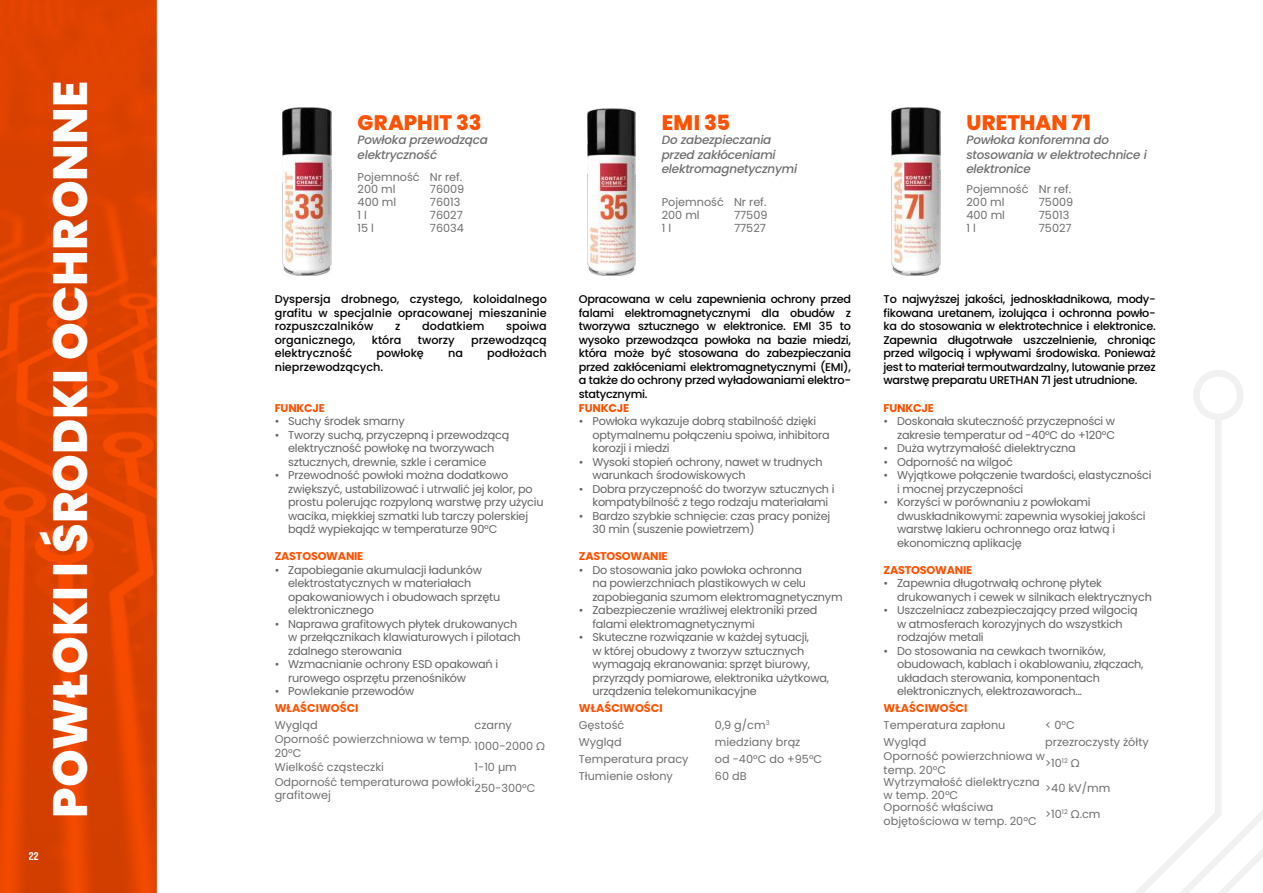
<style>
.page{position:relative;width:1263px;height:893px;background:#fff}
.page>*{position:absolute;margin:0;border:0;box-sizing:border-box;transform-origin:0 0}
.t1{font:800 48px "Poppins";color:#fff}
.t2{font:800 21px "Poppins";color:#ff5100}
.t3{font:italic 500 12px/14.4px "Poppins";letter-spacing:-.02em;color:#706f6f}
.t4{font:11.25px/13.5px "Poppins";letter-spacing:-.02em;color:#646363}
.t5{font:500 11.25px/13.5px "Poppins";color:#000;text-align:justify}
.t6{font:11.25px/13.5px "Poppins";color:#706f6f}
.t7{font:700 11.25px "Poppins";letter-spacing:-.02em;color:#ff5100}
.t8{font:700 11.25px "Poppins";color:#ff5100}
.t9{font:11.25px "Bebas Neue Pro Sm E Eb";color:#fff}
</style>
<div class="page">
<svg style="left:1222px;top:810px;width:41px;height:83px"></svg>
<svg style="left:1135px;top:420px;width:87px;height:473px"></svg>
<svg style="left:1193px;top:370px;width:50px;height:50px"></svg>
<img style="left:0;top:0;width:157px;height:893px">
<img style="left:283px;top:108px;width:49px;height:168px">
<img style="left:587px;top:108px;width:49px;height:168px">
<img style="left:892px;top:108px;width:49px;height:168px">
<h1 class="t1" style="left:43px;top:818px;width:739px;rotate:-90deg">POWŁOKI I ŚRODKI OCHRONNE</h1>
<p class="t9" style="left:29px;top:849px;width:11px">22</p>
<h2 class="t2" style="left:358px;top:110px;width:126px">GRAPHIT 33</h2>
<p class="t3" style="left:358px;top:133px;width:132px">Powłoka przewodząca elektryczność</p>
<p class="t6" style="left:358px;top:170px;width:106px;line-height:12.8px">Pojemność Nr ref.<br>200 ml</p>
<p class="t6" style="left:430px;top:183px;width:36px">76009</p>
<p class="t6" style="left:358px;top:195px;width:40px">400 ml</p>
<p class="t6" style="left:430px;top:195px;width:32px">76013</p>
<p class="t6" style="left:358px;top:208px;width:11px">1 l</p>
<p class="t6" style="left:430px;top:208px;width:34px">76027</p>
<p class="t6" style="left:358px;top:221px;width:18px">15 l</p>
<p class="t6" style="left:430px;top:221px;width:36px">76034</p>
<p class="t5" style="left:275px;top:292px;width:274px">Dyspersja drobnego, czystego, koloidalnego grafitu w specjalnie opracowanej mieszaninie rozpuszczalników</p>
<p class="t5" style="left:395px;top:319px;width:7px">z</p>
<p class="t5" style="left:422px;top:319px;width:64px">dodatkiem</p>
<p class="t5" style="left:506px;top:319px;width:42px">spoiwa</p>
<p class="t5" style="left:275px;top:333px;width:82px">organicznego,</p>
<p class="t5" style="left:372px;top:333px;width:31px">która</p>
<p class="t5" style="left:418px;top:333px;width:38px">tworzy</p>
<p class="t5" style="left:471px;top:333px;width:77px">przewodzącą</p>
<p class="t5" style="left:275px;top:346px;width:79px">elektryczność</p>
<p class="t5" style="left:376px;top:346px;width:49px">powłokę</p>
<p class="t5" style="left:448px;top:346px;width:16px">na</p>
<p class="t5" style="left:487px;top:346px;width:61px">podłożach</p>
<p class="t5" style="left:275px;top:360px;width:110px">nieprzewodzących.</p>
<p class="t7" style="left:275px;top:401px;width:52px">FUNKCJE</p>
<p class="t4" style="left:275px;top:414px;width:132px">• Suchy środek smarny</p>
<p class="t4" style="left:288px;top:428px;width:223px;text-indent:-14px">• Tworzy suchą, przyczepną i przewodzącą elektryczność powłokę na tworzywach sztucznych, drewnie, szkle i ceramice</p>
<p class="t4" style="left:288px;top:468px;width:257px;text-indent:-14px">• Przewodność powłoki można dodatkowo zwiększyć, ustabilizować i utrwalić jej kolor, po prostu polerując rozpyloną warstwę przy użyciu wacika, miękkiej szmatki lub tarczy polerskiej bądź wypiekając w temperaturze 90°C</p>
<p class="t7" style="left:275px;top:550px;width:90px">ZASTOSOWANIE</p>
<p class="t4" style="left:288px;top:563px;width:214px;text-indent:-14px">• Zapobieganie akumulacji ładunków elektrostatycznych w materiałach opakowaniowych i obudowach sprzętu elektronicznego</p>
<p class="t4" style="left:288px;top:617px;width:234px;text-indent:-14px">• Naprawa grafitowych płytek drukowanych w przełącznikach klawiaturowych i pilotach zdalnego sterowania</p>
<p class="t4" style="left:288px;top:657px;width:211px;text-indent:-14px">• Wzmacnianie ochrony ESD opakowań i rurowego osprzętu przenośników</p>
<p class="t4" style="left:275px;top:684px;width:141px">• Powlekanie przewodów</p>
<p class="t8" style="left:275px;top:701px;width:85px">WŁAŚCIWOŚCI</p>
<p class="t6" style="left:275px;top:718px;width:44px">Wygląd</p>
<p class="t6" style="left:475px;top:718px;width:39px">czarny</p>
<p class="t6" style="left:275px;top:732px;width:198px">Oporność powierzchniowa w temp.<br>20°C</p>
<p class="t6" style="left:475px;top:739px;width:72px">1000-2000 Ω</p>
<p class="t6" style="left:275px;top:760px;width:111px">Wielkość cząsteczki</p>
<p class="t6" style="left:475px;top:760px;width:44px">1-10 µm</p>
<p class="t6" style="left:275px;top:775px;width:201px">Odporność temperaturowa powłoki grafitowej</p>
<p class="t6" style="left:475px;top:782px;width:62px">250-300°C</p>
<h2 class="t2" style="left:662px;top:110px;width:70px">EMI 35</h2>
<p class="t3" style="left:662px;top:133px;width:137px">Do zabezpieczania przed zakłóceniami elektromagnetycznymi</p>
<p class="t6" style="left:662px;top:196px;width:106px;line-height:12.8px">Pojemność Nr ref.<br>200 ml</p>
<p class="t6" style="left:734px;top:208px;width:35px">77509</p>
<p class="t6" style="left:662px;top:221px;width:11px">1 l</p>
<p class="t6" style="left:734px;top:221px;width:33px">77527</p>
<p class="t5" style="left:579px;top:292px;width:274px">Opracowana w celu zapewnienia ochrony przed falami elektromagnetycznymi dla obudów z tworzywa sztucznego w elektronice. EMI 35 to wysoko przewodząca powłoka na bazie miedzi, która może być stosowana do zabezpieczania przed zakłóceniami elektromagnetycznymi (EMI), a także do ochrony przed wyładowaniami elektro&shy;statycznymi.</p>
<p class="t7" style="left:579px;top:401px;width:52px">FUNKCJE</p>
<p class="t4" style="left:592px;top:414px;width:239px;text-indent:-14px">• Powłoka wykazuje dobrą stabilność dzięki optymalnemu połączeniu spoiwa, inhibitora korozji i miedzi</p>
<p class="t4" style="left:592px;top:455px;width:232px;text-indent:-14px">• Wysoki stopień ochrony, nawet w trudnych warunkach środowiskowych</p>
<p class="t4" style="left:592px;top:482px;width:243px;text-indent:-14px">• Dobra przyczepność do tworzyw sztucznych i kompatybilność z tego rodzaju materiałami</p>
<p class="t4" style="left:592px;top:509px;width:239px;text-indent:-14px">• Bardzo szybkie schnięcie: czas pracy poniżej<br>30 min (suszenie powietrzem)</p>
<p class="t7" style="left:579px;top:550px;width:90px">ZASTOSOWANIE</p>
<p class="t4" style="left:592px;top:563px;width:252px;text-indent:-14px">• Do stosowania jako powłoka ochronna<br>na powierzchniach plastikowych w celu zapobiegania szumom elektromagnetycznym</p>
<p class="t4" style="left:592px;top:603px;width:227px;text-indent:-14px">• Zabezpieczenie wrażliwej elektroniki przed falami elektromagnetycznymi</p>
<p class="t4" style="left:592px;top:630px;width:238px;text-indent:-14px">• Skuteczne rozwiązanie w każdej sytuacji,<br>w której obudowy z tworzyw sztucznych wymagają ekranowania: sprzęt biurowy, przyrządy pomiarowe, elektronika użytkowa, urządzenia telekomunikacyjne</p>
<p class="t8" style="left:579px;top:701px;width:85px">WŁAŚCIWOŚCI</p>
<p class="t6" style="left:579px;top:718px;width:47px">Gęstość</p>
<p class="t6" style="left:715px;top:718px;width:56px">0,9 g/cm<sup>3</sup></p>
<p class="t6" style="left:579px;top:735px;width:44px">Wygląd</p>
<p class="t6" style="left:715px;top:735px;width:87px">miedziany brąz</p>
<p class="t6" style="left:579px;top:752px;width:111px">Temperatura pracy</p>
<p class="t6" style="left:715px;top:752px;width:109px">od -40°C do +95°C</p>
<p class="t6" style="left:579px;top:769px;width:96px">Tłumienie osłony</p>
<p class="t6" style="left:715px;top:769px;width:33px">60 dB</p>
<h2 class="t2" style="left:966px;top:110px;width:126px">URETHAN 71</h2>
<p class="t3" style="left:966px;top:133px;width:182px">Powłoka konforemna do stosowania w elektrotechnice i elektronice</p>
<p class="t6" style="left:966px;top:183px;width:106px;line-height:12.8px">Pojemność Nr ref.<br>200 ml</p>
<p class="t6" style="left:1039px;top:195px;width:36px">75009</p>
<p class="t6" style="left:966px;top:208px;width:40px">400 ml</p>
<p class="t6" style="left:1039px;top:208px;width:32px">75013</p>
<p class="t6" style="left:966px;top:221px;width:11px">1 l</p>
<p class="t6" style="left:1039px;top:221px;width:34px">75027</p>
<p class="t5" style="left:883px;top:292px;width:274px">To najwyższej jakości, jednoskładnikowa, mody&shy;fikowana uretanem, izolująca i ochronna powło&shy;ka do stosowania w elektrotechnice i elektronice.<br>Zapewnia długotrwałe uszczelnienie, chroniąc przed wilgocią i wpływami środowiska. Ponieważ jest to materiał termoutwardzalny, lutowanie przez warstwę preparatu URETHAN 71 jest utrudnione.</p>
<p class="t7" style="left:883px;top:401px;width:52px">FUNKCJE</p>
<p class="t4" style="left:883px;top:414px;width:233px;text-align:right">• Doskonała skuteczność przyczepności w zakresie temperatur od -40°C do +120°C</p>
<p class="t4" style="left:883px;top:441px;width:194px">• Duża wytrzymałość dielektryczna</p>
<p class="t4" style="left:883px;top:455px;width:131px">• Odporność na wilgoć</p>
<p class="t4" style="left:897px;top:468px;width:256px;text-indent:-14px">• Wyjątkowe połączenie twardości, elastyczności i mocnej przyczepności</p>
<p class="t4" style="left:897px;top:495px;width:250px;text-indent:-14px">• Korzyści w porównaniu z powłokami dwuskładnikowymi: zapewnia wysokiej jakości warstwę lakieru ochronnego oraz łatwą i ekonomiczną aplikację</p>
<p class="t7" style="left:883px;top:563px;width:90px">ZASTOSOWANIE</p>
<p class="t4" style="left:897px;top:576px;width:256px;text-indent:-14px">• Zapewnia długotrwałą ochronę płytek drukowanych i cewek w silnikach elektrycznych</p>
<p class="t4" style="left:897px;top:603px;width:242px;text-indent:-14px">• Uszczelniacz zabezpieczający przed wilgocią w atmosferach korozyjnych do wszystkich rodzajów metali</p>
<p class="t4" style="left:897px;top:644px;width:248px;text-indent:-14px">• Do stosowania na cewkach tworników, obudowach, kablach i okablowaniu, złączach, układach sterowania, komponentach elektronicznych, elektrozaworach...</p>
<p class="t8" style="left:883px;top:701px;width:85px">WŁAŚCIWOŚCI</p>
<p class="t6" style="left:883px;top:718px;width:123px">Temperatura zapłonu</p>
<p class="t6" style="left:1045px;top:718px;width:31px">&lt; 0°C</p>
<p class="t6" style="left:883px;top:735px;width:44px">Wygląd</p>
<p class="t6" style="left:1045px;top:735px;width:105px">przezroczysty żółty</p>
<p class="t6" style="left:883px;top:749px;width:163px">Oporność powierzchniowa w temp. 20°C</p>
<p class="t6" style="left:1045px;top:756px;width:36px">&gt;10<sup>12</sup> Ω</p>
<p class="t6" style="left:883px;top:775px;width:158px">Wytrzymałość dielektryczna w temp. 20°C</p>
<p class="t6" style="left:1045px;top:782px;width:67px">&gt;40 kV/mm</p>
<p class="t6" style="left:883px;top:800px;width:155px">Oporność właściwa objętościowa w temp. 20°C</p>
<p class="t6" style="left:1045px;top:807px;width:57px">&gt;10<sup>12</sup> Ω.cm</p>
</div>
